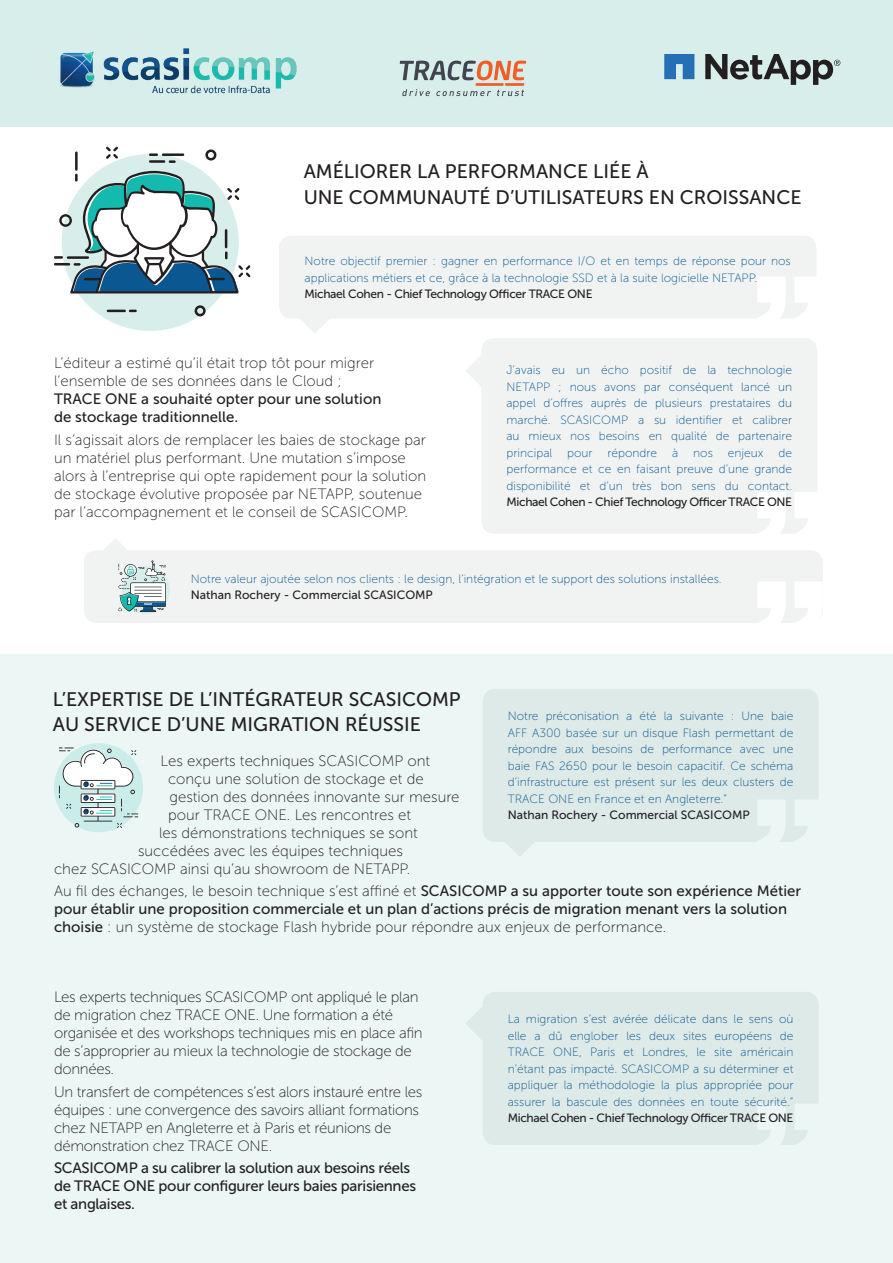
<style>
.page{position:relative;width:893px;height:1263px;background:#fff}
.page>*{position:absolute;margin:0;border:0;box-sizing:border-box;transform-origin:0 0}
.t1{font:19.5px/25.5px "Museo Sans 500";color:#231f20}
.t2{font:15px/18px "Museo Sans 100";color:#231f20}
.t3{font:15px/18px "Museo Sans 100";letter-spacing:-.02em;color:#231f20}
.t4{font:15px/18px "Museo Sans 500";color:#231f20}
.t5{font:15px/18px "Museo Sans 500";letter-spacing:-.02em;color:#231f20}
.t6{font:12px/16.5px "Museo Sans 100";color:#0b5791;text-align:justify}
.t7{font:12px "Museo Sans 500";letter-spacing:-.03em;color:#231f20}
.t8{font:12px "Museo Sans 500";color:#231f20}
.s1{font-family:"Museo Sans 500"}
</style>
<div class="page">
<div style="left:0;top:655px;width:893px;height:608px;background:#ebf6f5"></div>
<div style="left:279px;top:236px;width:537px;height:83px;background:#f0f3f2;border-radius:13px"></div>
<svg style="left:301px;top:319px;width:28px;height:14px"></svg>
<svg style="left:483px;top:689px;width:335px;height:167px;fill:#ddeae8"></svg>
<div style="left:0;top:0;width:893px;height:126px;background:#d7eeeb"></div>
<div style="left:481px;top:338px;width:336px;height:196px;background:#f0f3f2;border-radius:13px"></div>
<svg style="left:466px;top:356px;width:15px;height:30px"></svg>
<div style="left:466px;top:992px;width:352px;height:153px;background:#ddeae8"></div>
<div style="left:62px;top:154px;width:177px;height:177px;background:#d7eeeb;border-radius:50%"></div>
<hr style="left:75px;top:152px;width:3px;height:19px;background:#231f20">
<svg style="left:106px;top:147px;width:12px;height:12px"></svg>
<svg style="left:205px;top:149px;width:11px;height:12px"></svg>
<svg style="left:195px;top:305px;width:11px;height:11px"></svg>
<hr style="left:162px;top:153px;width:22px;height:3px;background:#231f20">
<svg style="left:149px;top:153px;width:9px;height:3px"></svg>
<hr style="left:149px;top:160px;width:16px;height:3px;background:#231f20">
<svg style="left:169px;top:160px;width:7px;height:3px"></svg>
<svg style="left:54px;top:171px;width:196px;height:122px"></svg>
<svg style="left:107px;top:310px;width:30px;height:2px"></svg>
<div style="left:84px;top:550px;width:739px;height:73px;background:#f0f3f2;border-radius:13px"></div>
<div style="left:54px;top:743px;width:89px;height:89px;background:#cbedea;border-radius:50%"></div>
<svg style="left:59px;top:747px;width:79px;height:81px"></svg>
<svg style="left:758px;top:582px;width:65px;height:41px"></svg>
<svg style="left:757px;top:799px;width:61px;height:54px"></svg>
<svg style="left:757px;top:1103px;width:61px;height:42px"></svg>
<svg style="left:758px;top:492px;width:59px;height:42px"></svg>
<svg style="left:758px;top:277px;width:58px;height:42px"></svg>
<div style="left:122px;top:566px;width:48px;height:48px;background:#d7eeeb;border-radius:50%"></div>
<svg style="left:104px;top:538px;width:62px;height:74px"></svg>
<svg style="left:664px;top:54px;width:30px;height:25px"></svg>
<svg style="left:705px;top:54px;width:135px;height:31px"></svg>
<svg style="left:400px;top:61px;width:126px;height:35px"></svg>
<img style="left:60px;top:48px;width:237px;height:46px">
<h1 class="t1" style="left:304px;top:159px;width:499px">AMÉLIORER LA PERFORMANCE LIÉE À<br>UNE COMMUNAUTÉ D’UTILISATEURS EN CROISSANCE</h1>
<p class="t6" style="left:305px;top:253px;width:488px">Notre objectif premier : gagner en performance I/O et en temps de réponse pour nos applications métiers et ce, grâce à la technologie SSD et à la suite logicielle NETAPP.</p>
<p class="t7" style="left:305px;top:287px;width:289px">Michael Cohen - Chief Technology Officer TRACE ONE</p>
<p class="t2" style="left:54px;top:354px;width:322px">L’éditeur a estimé qu’il était trop tôt pour migrer l’ensemble de ses données dans le Cloud ;</p>
<p class="t4" style="left:54px;top:390px;width:329px">TRACE ONE a souhaité opter pour une solution de stockage traditionnelle.</p>
<p class="t2" style="left:54px;top:431px;width:374px">Il s’agissait alors de remplacer les baies de stockage par un matériel plus performant. Une mutation s’impose alors à l’entreprise qui opte rapidement pour la solution de stockage évolutive proposée par NETAPP, soutenue par l’accompagnement et le conseil de SCASICOMP.</p>
<p class="t6" style="left:506px;top:362px;width:287px">J’avais eu un écho positif de la technologie NETAPP ; nous avons par conséquent lancé un appel d’offres auprès de plusieurs prestataires du marché. SCASICOMP a su identifier et calibrer au mieux nos besoins en qualité de partenaire principal pour répondre à nos enjeux de performance et ce en faisant preuve d’une grande disponibilité et d’un très bon sens du contact.</p>
<p class="t7" style="left:506px;top:496px;width:287px">Michael Cohen - Chief Technology Officer TRACE ONE</p>
<p class="t6" style="left:191px;top:571px;width:532px">Notre valeur ajoutée selon nos clients : le design, l’intégration et le support des solutions installées.</p>
<p class="t8" style="left:191px;top:589px;width:244px">Nathan Rochery - Commercial SCASICOMP</p>
<h1 class="t1" style="left:53px;top:686px;width:409px">L’EXPERTISE DE L’INTÉGRATEUR SCASICOMP<br>AU SERVICE D’UNE MIGRATION RÉUSSIE</h1>
<p class="t6" style="left:508px;top:708px;width:287px">Notre préconisation a été la suivante : Une baie AFF A300 basée sur un disque Flash permettant de répondre aux besoins de performance avec une baie FAS 2650 pour le besoin capacitif. Ce schéma d’infrastructure est présent sur les deux clusters de TRACE ONE en France et en Angleterre.”</p>
<p class="t8" style="left:508px;top:809px;width:244px">Nathan Rochery - Commercial SCASICOMP</p>
<p class="t2" style="left:160px;top:752px;width:271px">Les experts techniques SCASICOMP ont</p>
<p class="t2" style="left:168px;top:770px;width:257px">conçu une solution de stockage et de</p>
<p class="t2" style="left:170px;top:788px;width:292px">gestion des données innovante sur mesure</p>
<p class="t2" style="left:168px;top:806px;width:245px">pour TRACE ONE. Les rencontres et</p>
<p class="t2" style="left:159px;top:824px;width:260px">les démonstrations techniques se sont</p>
<p class="t2" style="left:138px;top:842px;width:266px">succédées avec les équipes techniques</p>
<p class="t2" style="left:54px;top:860px;width:358px">chez SCASICOMP ainsi qu’au showroom de NETAPP.</p>
<p class="t2" style="left:54px;top:882px;width:749px">Au fil des échanges, le besoin technique s’est affiné et <span class="s1">SCASICOMP a su apporter toute son expérience Métier</span></p>
<p class="t4" style="left:54px;top:900px;width:734px">pour établir une proposition commerciale et un plan d’actions précis de migration menant vers la solution</p>
<p class="t2" style="left:54px;top:918px;width:614px"><span class="s1">choisie</span> : un système de stockage Flash hybride pour répondre aux enjeux de performance.</p>
<p class="t3" style="left:54px;top:988px;width:370px">Les experts techniques SCASICOMP ont appliqué le plan de migration chez TRACE ONE. Une formation a été organisée et des workshops techniques mis en place afin de s’approprier au mieux la technologie de stockage de données.</p>
<p class="t3" style="left:54px;top:1083px;width:370px">Un transfert de compétences s’est alors instauré entre les équipes : une convergence des savoirs alliant formations chez NETAPP en Angleterre et à Paris et réunions de démonstration chez TRACE ONE.</p>
<p class="t5" style="left:54px;top:1159px;width:364px">SCASICOMP a su calibrer la solution aux besoins réels de TRACE ONE pour configurer leurs baies parisiennes et anglaises.</p>
<p class="t6" style="left:508px;top:1011px;width:287px">La migration s’est avérée délicate dans le sens où elle a dû englober les deux sites européens de TRACE ONE, Paris et Londres, le site américain n’étant pas impacté. SCASICOMP a su déterminer et appliquer la méthodologie la plus appropriée pour assurer la bascule des données en toute sécurité.”</p>
<p class="t7" style="left:508px;top:1112px;width:287px">Michael Cohen - Chief Technology Officer TRACE ONE</p>
</div>
